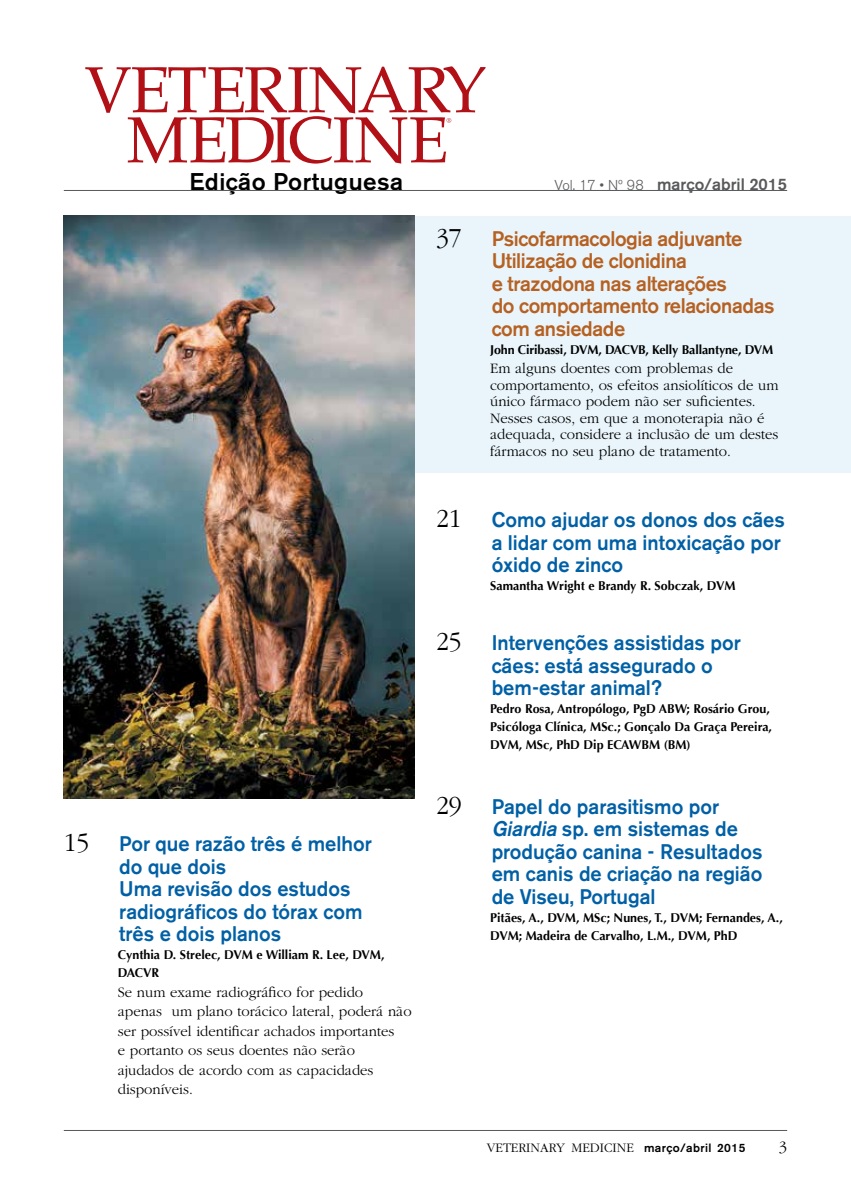
<style>
.page{position:relative;width:851px;height:1191px;background:#fff}
.page>*{position:absolute;margin:0;border:0;box-sizing:border-box;transform-origin:0 0}
.t1{font:500 24px "Akzidenz Grotesk BE";letter-spacing:.02em;color:#000}
.t2{font:500 21px/22.5px "Akzidenz Grotesk BE";color:#0060a6;scale:.95 1}
.t3{font:500 21px/22.5px "Akzidenz Grotesk BE";letter-spacing:-.02em;color:#b66122;scale:.95 1}
.t4{font:500 16.5px "Akzidenz Grotesk BE";color:#58595b}
.t5{font:300 16.5px "Garamond";color:#000}
.t6{font:300 15px/19.5px "Garamond";color:#000}
.t7{font:300 13.5px "Garamond";color:#000}
.t8{font:700 12.75px/18px "Optima";color:#000}
.t9{font:500 12px "Akzidenz Grotesk BE";letter-spacing:.03em;color:#000}
.s1{font-weight:300;font-size:14.25px}
.s2{font-family:"Garamond";font-weight:300;font-size:27px;color:#000}
.s3{font-style:italic}
</style>
<div class="page">
<div style="left:415px;top:216px;width:435px;height:257px;background:#e9f5fb"></div>
<hr style="left:64px;top:1130px;width:723px;height:1px;background:#58595b">
<hr style="left:64px;top:190px;width:723px;height:1px;background:#58595b">
<svg style="left:85px;top:66px;width:400px;height:98px"></svg>
<img style="left:64px;top:216px;width:351px;height:583px">
<h1 class="t1" style="left:189px;top:167px;width:215px">Edição Portuguesa</h1>
<p class="t4" style="left:554px;top:174px;width:234px"><span class="s1">Vol. 17 • Nº 98</span> março/abril 2015</p>
<h2 class="t3" style="left:491px;top:227px;width:299px;text-indent:-56px"><span class="s2">37</span> Psicofarmacologia adjuvante<br>Utilização de clonidina<br>e trazodona nas alterações<br>do comportamento relacionadas com ansiedade</h2>
<p class="t8" style="left:490px;top:340px;width:284px">John Ciribassi, DVM, DACVB, Kelly Ballantyne, DVM</p>
<p class="t6" style="left:490px;top:360px;width:290px;line-height:16.5px">Em alguns doentes com problemas de comportamento, os efeitos ansiolíticos de um único fármaco podem não ser suficientes.<br>Nesses casos, em que a monoterapia não é adequada, considere a inclusão de um destes fármacos no seu plano de tratamento.</p>
<h2 class="t2" style="left:119px;top:832px;width:267px;text-indent:-56px"><span class="s2">15</span> Por que razão três é melhor do que dois<br>Uma revisão dos estudos radiográficos do tórax com três e dois planos</h2>
<p class="t8" style="left:118px;top:946px;width:268px">Cynthia D. Strelec, DVM e William R. Lee, DVM,<br>DACVR</p>
<p class="t6" style="left:118px;top:982px;width:295px">Se num exame radiográfico for pedido<br>apenas um plano torácico lateral, poderá não ser possível identificar achados importantes<br>e portanto os seus doentes não serão ajudados de acordo com as capacidades disponíveis.</p>
<h2 class="t2" style="left:491px;top:508px;width:310px;text-indent:-56px"><span class="s2">21</span> Como ajudar os donos dos cães a lidar com uma intoxicação por óxido de zinco</h2>
<p class="t8" style="left:490px;top:577px;width:247px">Samantha Wright e Brandy R. Sobczak, DVM</p>
<h2 class="t2" style="left:491px;top:631px;width:264px;text-indent:-55px"><span class="s2">25</span> Intervenções assistidas por cães: está assegurado o bem-estar animal?</h2>
<p class="t8" style="left:490px;top:700px;width:283px">Pedro Rosa, Antropólogo, PgD ABW; Rosário Grou,<br>Psicóloga Clínica, MSc.; Gonçalo Da Graça Pereira,<br>DVM, MSc, PhD Dip ECAWBM (BM)</p>
<h2 class="t2" style="left:491px;top:795px;width:286px;text-indent:-56px"><span class="s2">29</span> Papel do parasitismo por<br><span class="s3">Giardia</span> sp. em sistemas de produção canina - Resultados em canis de criação na região de Viseu, Portugal</h2>
<p class="t8" style="left:490px;top:908px;width:294px">Pitães, A., DVM, MSc; Nunes, T., DVM; Fernandes, A.,<br>DVM; Madeira de Carvalho, L.M., DVM, PhD</p>
<p class="t7" style="left:487px;top:1140px;width:149px">VETERINARY MEDICINE</p>
<p class="t9" style="left:644px;top:1140px;width:103px">março/abril 2015</p>
<p class="t5" style="left:778px;top:1138px;width:10px">3</p>
</div>
